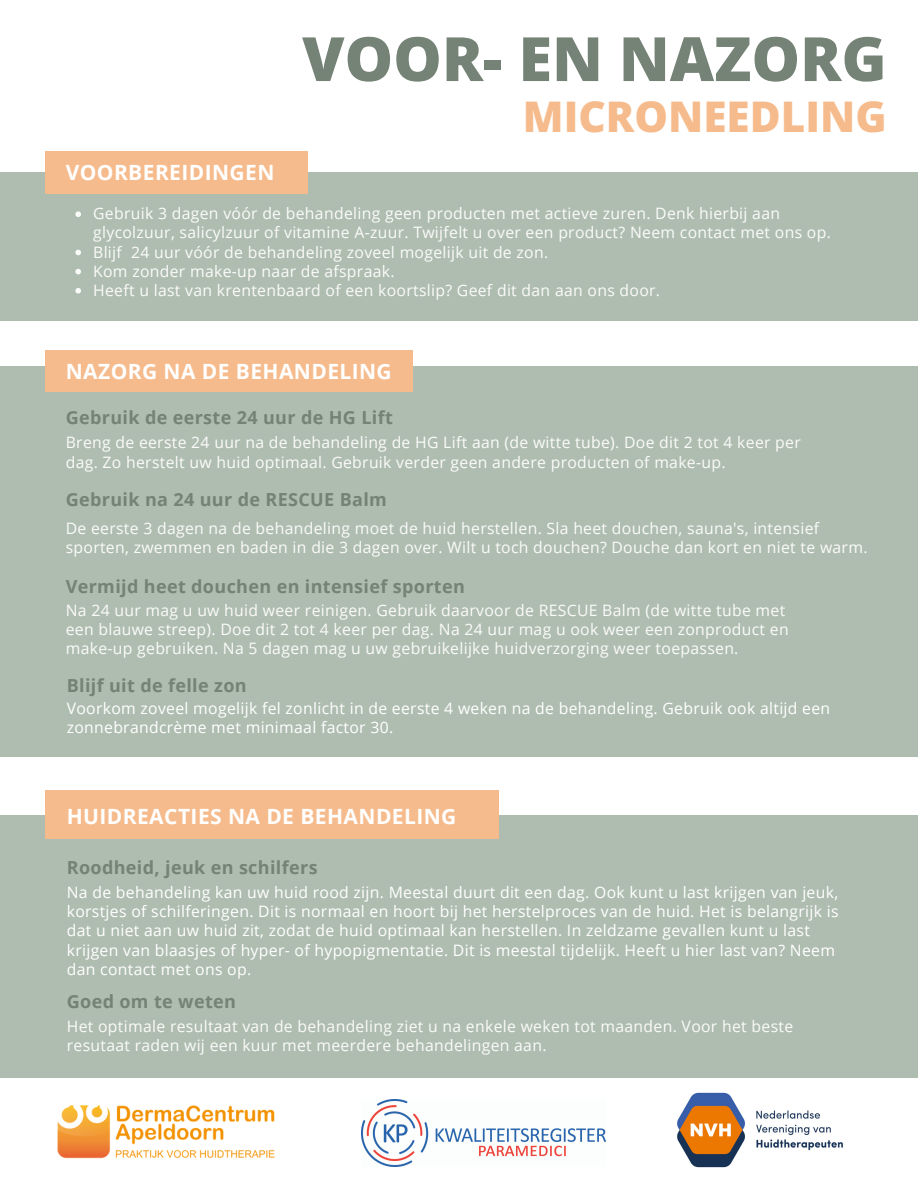
<style>
.page{position:relative;width:918px;height:1188px;background:#fff}
.page>*{position:absolute;margin:0;border:0;box-sizing:border-box;transform-origin:0 0}
.t1{font:800 61.05px "Open Sans";color:#758276}
.t2{font:800 42.3px "Open Sans";color:#f6bb8c}
.t3{font:700 21px "Open Sans";letter-spacing:.02em;color:#fff}
.t4{font:700 18px "Open Sans";letter-spacing:.02em;color:#758276}
.t5{font:15.75px/19.2px "Open Sans";letter-spacing:.02em;color:#fbfbf9}
.t6{font:15.75px/19.2px "Open Sans";letter-spacing:.02em;color:#fff}
</style>
<div class="page">
<div style="left:0;top:172px;width:918px;height:148px;background:#afbdb1"></div>
<div style="left:0;top:366px;width:918px;height:391px;background:#afbdb1"></div>
<svg style="left:75px;top:211px;width:6px;height:6px"></svg>
<svg style="left:75px;top:250px;width:6px;height:5px"></svg>
<svg style="left:75px;top:269px;width:6px;height:5px"></svg>
<svg style="left:75px;top:288px;width:6px;height:6px"></svg>
<div style="left:46px;top:151px;width:261px;height:43px;background:#f6bb8c"></div>
<div style="left:46px;top:350px;width:366px;height:42px;background:#f6bb8c"></div>
<div style="left:0;top:815px;width:918px;height:263px;background:#afbdb1"></div>
<div style="left:46px;top:791px;width:453px;height:48px;background:#f6bb8c"></div>
<img style="left:57px;top:1104px;width:218px;height:55px">
<img style="left:677px;top:1092px;width:166px;height:76px">
<img style="left:361px;top:1100px;width:244px;height:66px">
<h3 class="t3" style="left:66px;top:158px;width:210px">VOORBEREIDINGEN</h3>
<h1 class="t1" style="left:302px;top:16px;width:586px">VOOR- EN NAZORG</h1>
<h2 class="t2" style="left:523px;top:86px;width:365px">MICRONEEDLING</h2>
<p class="t5" style="left:93px;top:204px;width:739px">Gebruik 3 dagen vóór de behandeling geen producten met actieve zuren. Denk hierbij aan glycolzuur, salicylzuur of vitamine A-zuur. Twijfelt u over een product? Neem contact met ons op.<br>Blijf 24 uur vóór de behandeling zoveel mogelijk uit de zon.<br>Kom zonder make-up naar de afspraak.<br>Heeft u last van krentenbaard of een koortslip? Geef dit dan aan ons door.</p>
<h3 class="t3" style="left:66px;top:356px;width:328px">NAZORG NA DE BEHANDELING</h3>
<p class="t4" style="left:66px;top:405px;width:329px">Gebruik de eerste 24 uur de HG Lift</p>
<p class="t5" style="left:66px;top:433px;width:737px">Breng de eerste 24 uur na de behandeling de HG Lift aan (de witte tube). Doe dit 2 tot 4 keer per dag. Zo herstelt uw huid optimaal. Gebruik verder geen andere producten of make-up.</p>
<p class="t4" style="left:66px;top:487px;width:323px">Gebruik na 24 uur de RESCUE Balm</p>
<p class="t5" style="left:66px;top:518px;width:803px">De eerste 3 dagen na de behandeling moet de huid herstellen. Sla heet douchen, sauna's, intensief sporten, zwemmen en baden in die 3 dagen over. Wilt u toch douchen? Douche dan kort en niet te warm.</p>
<p class="t4" style="left:66px;top:574px;width:401px">Vermijd heet douchen en intensief sporten</p>
<p class="t5" style="left:66px;top:600px;width:724px">Na 24 uur mag u uw huid weer reinigen. Gebruik daarvoor de RESCUE Balm (de witte tube met een blauwe streep). Doe dit 2 tot 4 keer per dag. Na 24 uur mag u ook weer een zonproduct en make-up gebruiken. Na 5 dagen mag u uw gebruikelijke huidverzorging weer toepassen.</p>
<p class="t4" style="left:67px;top:673px;width:181px">Blijf uit de felle zon</p>
<p class="t6" style="left:67px;top:699px;width:765px">Voorkom zoveel mogelijk fel zonlicht in de eerste 4 weken na de behandeling. Gebruik ook altijd een zonnebrandcrème met minimaal factor 30.</p>
<h3 class="t3" style="left:67px;top:802px;width:391px">HUIDREACTIES NA DE BEHANDELING</h3>
<p class="t4" style="left:67px;top:855px;width:252px">Roodheid, jeuk en schilfers</p>
<p class="t6" style="left:67px;top:883px;width:773px">Na de behandeling kan uw huid rood zijn. Meestal duurt dit een dag. Ook kunt u last krijgen van jeuk, korstjes of schilferingen. Dit is normaal en hoort bij het herstelproces van de huid. Het is belangrijk is dat u niet aan uw huid zit, zodat de huid optimaal kan herstellen. In zeldzame gevallen kunt u last krijgen van blaasjes of hyper- of hypopigmentatie. Dit is meestal tijdelijk. Heeft u hier last van? Neem dan contact met ons op.</p>
<p class="t4" style="left:67px;top:989px;width:171px">Goed om te weten</p>
<p class="t5" style="left:67px;top:1016px;width:728px">Het optimale resultaat van de behandeling ziet u na enkele weken tot maanden. Voor het beste resutaat raden wij een kuur met meerdere behandelingen aan.</p>
</div>
